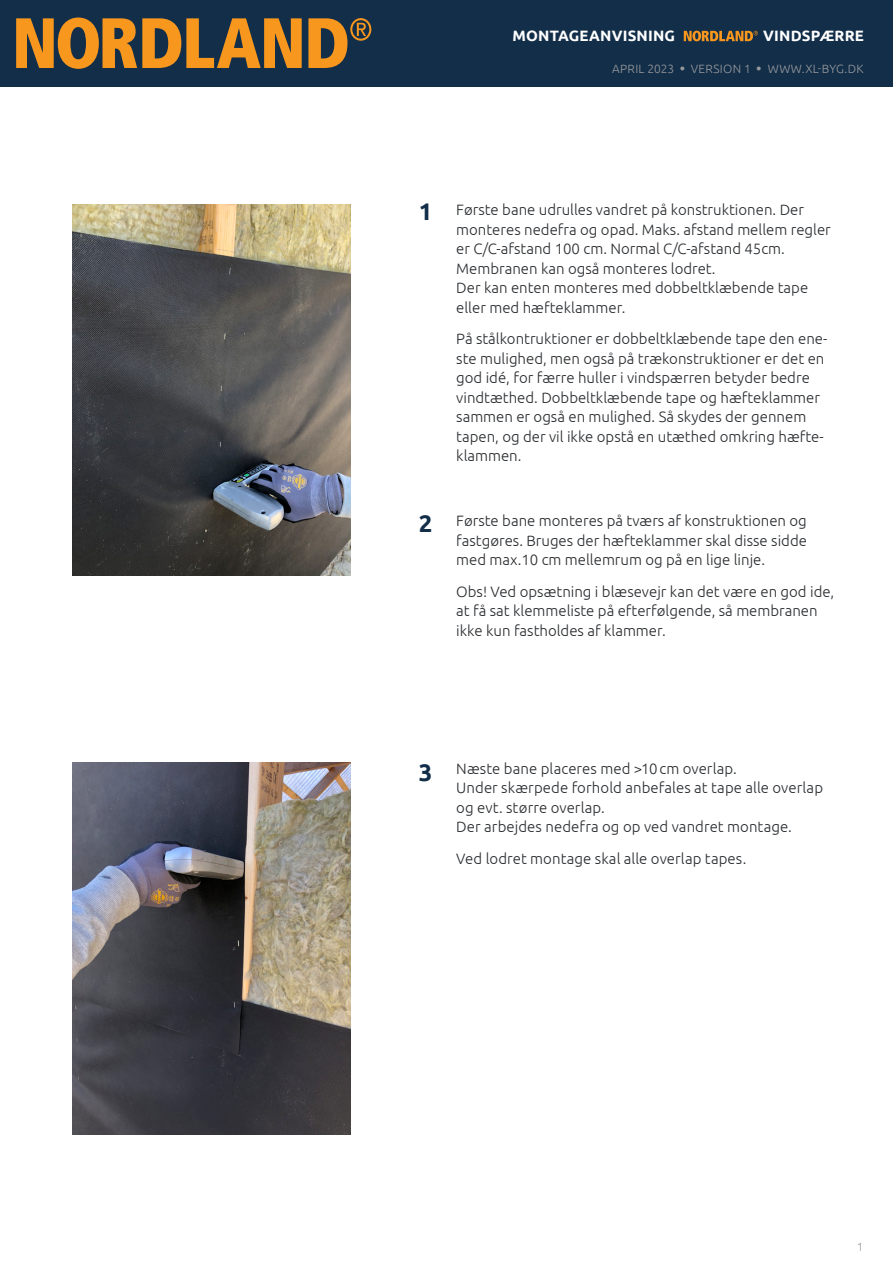
<style>
.page{position:relative;width:893px;height:1263px;background:#fff}
.page>*{position:absolute;margin:0;border:0;box-sizing:border-box;transform-origin:0 0}
.Mellemrubrik{font:700 24px "Ubuntu";color:#132e49}
.Brødtext{font:300 15px/19.5px "Ubuntu";color:#292c2f}
.t1{font:700 15px "Ubuntu";letter-spacing:.015em;color:#fff}
.t2{font:300 12px "Ubuntu";letter-spacing:.02em;color:#97999c}
.s1{font-family:"Calibri";font-weight:400;font-size:9px}
</style>
<div class="page">
<div style="left:0;top:0;width:893px;height:86px;background:#132e49"></div>
<svg style="left:16px;top:18px;width:286px;height:51px"></svg>
<svg style="left:308px;top:18px;width:63px;height:50px"></svg>
<svg style="left:684px;top:31px;width:74px;height:10px"></svg>
<img style="left:72px;top:205px;width:279px;height:371px">
<img style="left:72px;top:763px;width:279px;height:371px">
<p class="t1" style="left:513px;top:27px;width:164px">MONTAGEANVISNING</p>
<p class="t1" style="left:763px;top:27px;width:102px">VINDSPÆRRE</p>
<p class="t2" style="left:612px;top:61px;width:253px">APRIL 2023 <span class="s1">●</span> VERSION 1 <span class="s1">●</span> WWW.XL-BYG.DK</p>
<p class="Mellemrubrik" style="left:419px;top:197px;width:15px">1</p>
<p class="Mellemrubrik" style="left:419px;top:509px;width:15px">2</p>
<p class="Brødtext" style="left:456px;top:200px;width:376px">Første bane udrulles vandret på konstruktionen. Der monteres nedefra og opad. Maks. afstand mellem regler er C/C-afstand 100 cm. Normal C/C-afstand 45cm.<br>Membranen kan også monteres lodret.<br>Der kan enten monteres med dobbeltklæbende tape eller med hæfteklammer.</p>
<p class="Brødtext" style="left:456px;top:329px;width:373px">På stålkontruktioner er dobbeltklæbende tape den ene&shy;ste mulighed, men også på trækonstruktioner er det en god idé, for færre huller i vindspærren betyder bedre vindtæthed. Dobbeltklæbende tape og hæfteklammer sammen er også en mulighed. Så skydes der gennem tapen, og der vil ikke opstå en utæthed omkring hæfte&shy;klammen.</p>
<p class="Brødtext" style="left:456px;top:511px;width:352px;text-align:justify">Første bane monteres på tværs af konstruktionen og fastgøres. Bruges der hæfteklammer skal disse sidde med max.10 cm mellemrum og på en lige linje.</p>
<p class="Brødtext" style="left:456px;top:581px;width:380px">Obs! Ved opsætning i blæsevejr kan det være en god ide, at få sat klemmeliste på efterfølgende, så membranen ikke kun fastholdes af klammer.</p>
<p class="Mellemrubrik" style="left:419px;top:757px;width:15px">3</p>
<p class="Brødtext" style="left:456px;top:758px;width:368px">Næste bane placeres med &gt;10cm overlap.<br>Under skærpede forhold anbefales at tape alle overlap og evt. større overlap.<br>Der arbejdes nedefra og op ved vandret montage.</p>
<p class="Brødtext" style="left:456px;top:848px;width:292px">Ved lodret montage skal alle overlap tapes.</p>
<p class="t2" style="left:857px;top:1239px;width:8px">1</p>
</div>
